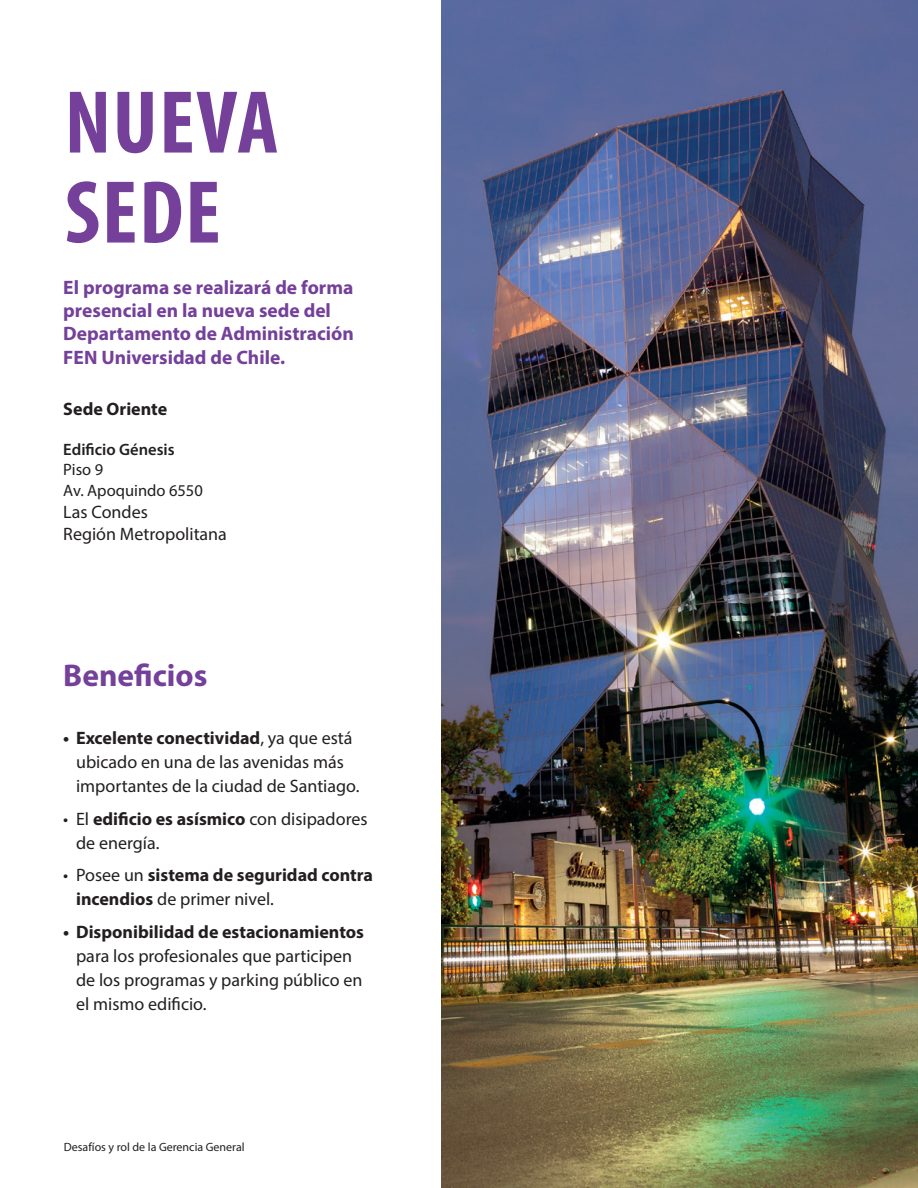
<style>
.page{position:relative;width:918px;height:1188px;background:#fff}
.page>*{position:absolute;margin:0;border:0;box-sizing:border-box;transform-origin:0 0}
.t1{font:700 condensed 90px/90px "Myriad Pro";letter-spacing:.02em;color:#744099}
.t2{font:700 31.5px "Myriad Pro";color:#744099}
.t3{font:700 19.5px/23.4px "Myriad Pro";color:#744099}
.t4{font:18px/24px "Myriad Pro";color:#231f20}
.t5{font:700 18px/24px "Myriad Pro";color:#231f20}
.t6{font:16.5px/21.6px "Myriad Pro";color:#231f20}
.t7{font:600 16.5px "Myriad Pro";color:#231f20}
.t8{font:12px "Myriad Pro";color:#231f20}
.s1{font-weight:700}
.s2{font-weight:400}
</style>
<div class="page">
<img style="left:442px;top:0;width:476px;height:1188px">
<h1 class="t1" style="left:65px;top:76px;width:215px">NUEVA<br>SEDE</h1>
<p class="t3" style="left:63px;top:275px;width:292px">El programa se realizará de forma presencial en la nueva sede del<br>Departamento de Administración<br>FEN Universidad de Chile.</p>
<p class="t5" style="left:63px;top:397px;width:105px">Sede Oriente</p>
<p class="t7" style="left:63px;top:439px;width:113px">Edificio Génesis</p>
<p class="t6" style="left:63px;top:458px;width:141px">Piso 9<br>Av. Apoquindo 6550</p>
<p class="t4" style="left:63px;top:501px;width:165px;line-height:21.6px">Las Condes<br>Región Metropolitana</p>
<h2 class="t2" style="left:63px;top:654px;width:146px">Beneficios</h2>
<p class="t4" style="left:76px;top:726px;width:285px;text-indent:-13px"><span class="s1">• Excelente conectividad</span>, ya que está ubicado en una de las avenidas más importantes de la ciudad de Santiago.</p>
<p class="t4" style="left:76px;top:806px;width:293px;text-indent:-13px">• El <span class="s1">edificio es asísmico</span> con disipadores de energía.</p>
<p class="t5" style="left:76px;top:862px;width:298px;text-indent:-13px"><span class="s2">• Posee un</span> sistema de seguridad contra incendios <span class="s2">de primer nivel.</span></p>
<p class="t5" style="left:63px;top:919px;width:302px">• Disponibilidad de estacionamientos</p>
<p class="t4" style="left:76px;top:943px;width:288px">para los profesionales que participen de los programas y parking público en el mismo edificio.</p>
<p class="t8" style="left:64px;top:1139px;width:183px">Desafíos y rol de la Gerencia General</p>
</div>
